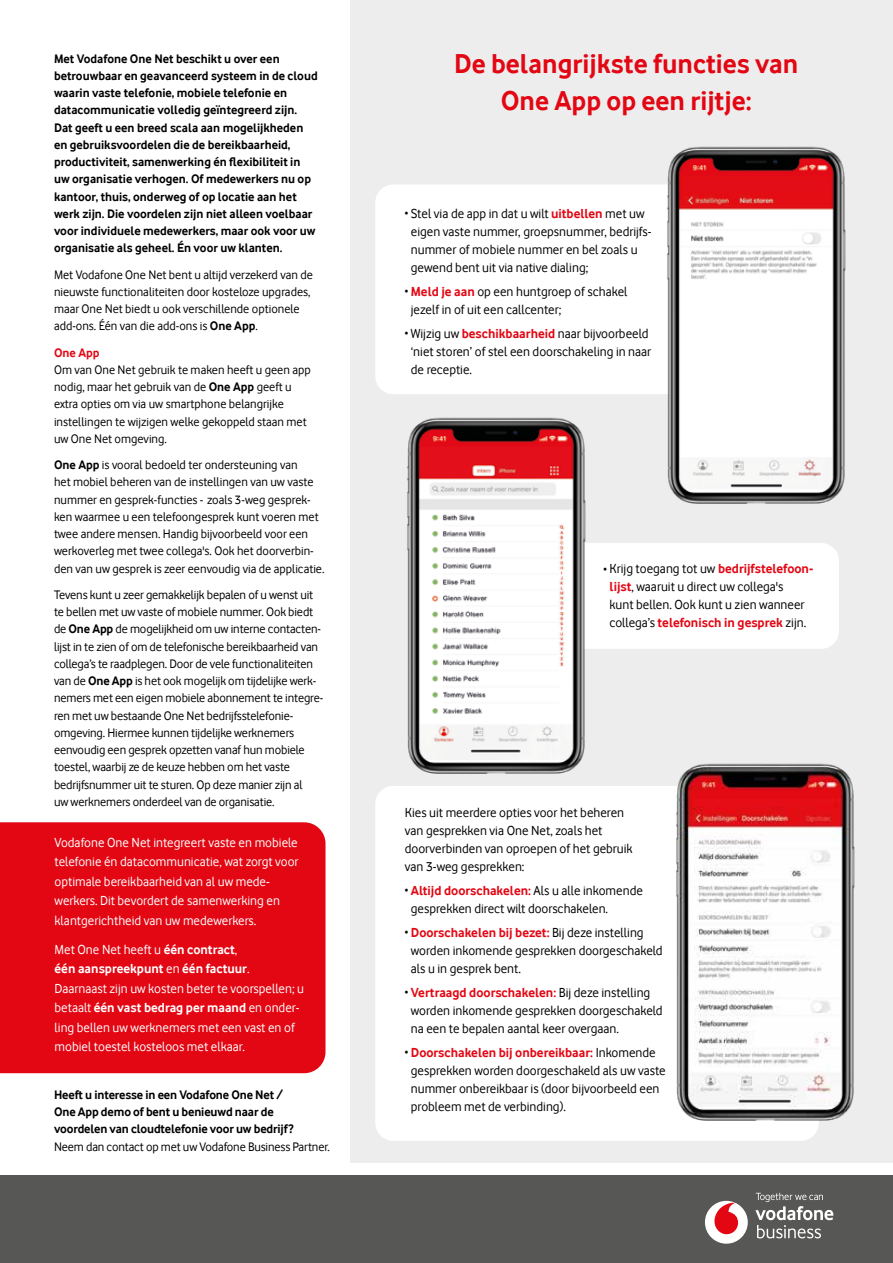
<style>
.page{position:relative;width:893px;height:1263px;background:#fff}
.page>*{position:absolute;margin:0;border:0;box-sizing:border-box;transform-origin:0 0}
.t1{font:700 28.2px/37.5px "Vodafone Rg";color:#e30613;text-align:center}
.t2{font:13.5px/18px "Vodafone Rg";color:#000}
.t3{font:13.5px/19.5px "Vodafone Rg";color:#fff}
.t4{font:12.75px/17.2px "Vodafone Rg";letter-spacing:-.01em;color:#000}
.t5{font:700 12.75px/17.2px "Vodafone Rg";color:#000}
.t6{font:700 12.75px "Vodafone Rg";color:#e30613}
.s1{font-weight:700}
.s2{font-size:7.5px}
.s3{font-weight:700;color:#e30613}
</style>
<div class="page">
<div style="left:0;top:1175px;width:893px;height:88px;background:#575756"></div>
<div style="left:350px;top:0;width:543px;height:1162px;background:#ededed"></div>
<div style="left:549px;top:543px;width:290px;height:106px;background:#fff;border-radius:18px"></div>
<div style="left:375px;top:184px;width:444px;height:210px;background:#fff;border-radius:18px"></div>
<div style="left:375px;top:786px;width:444px;height:355px;background:#fff;border-radius:18px"></div>
<div style="left:0;top:822px;width:325px;height:251px;background:#e30613"></div>
<div style="left:705px;top:1201px;width:43px;height:43px;background:#fff;border-radius:50%"></div>
<svg style="left:714px;top:1203px;width:24px;height:31px"></svg>
<svg style="left:755px;top:1193px;width:78px;height:45px"></svg>
<img style="left:667px;top:146px;width:179px;height:358px">
<img style="left:407px;top:417px;width:179px;height:357px">
<img style="left:676px;top:763px;width:179px;height:364px">
<p class="t5" style="left:54px;top:49px;width:265px">Met Vodafone One Net beschikt u over een betrouwbaar en geavanceerd systeem in de cloud waarin vaste telefonie, mobiele telefonie en datacommunicatie volledig geïntegreerd zijn.<br>Dat geeft u een breed scala aan mogelijkheden en gebruiksvoordelen die de bereikbaarheid, productiviteit, samenwerking én flexibiliteit in uw organisatie verhogen. Of medewerkers nu op kantoor, thuis, onderweg of op locatie aan het werk zijn. Die voordelen zijn niet alleen voelbaar voor individuele medewerkers, maar ook voor uw organisatie als geheel. Én voor uw klanten.</p>
<p class="t4" style="left:54px;top:266px;width:260px">Met Vodafone One Net bent u altijd verzekerd van de nieuwste functionaliteiten door kosteloze upgrades, maar One Net biedt u ook verschillende optionele add-ons. Één van die add-ons is <span class="s1">One App</span>.</p>
<p class="t6" style="left:54px;top:345px;width:47px">One App</p>
<p class="t4" style="left:54px;top:361px;width:258px">Om van One Net gebruik te maken heeft u geen app nodig, maar het gebruik van de <span class="s1">One App</span> geeft u extra opties om via uw smartphone belangrijke instellingen te wijzigen welke gekoppeld staan met uw One Net omgeving.</p>
<p class="t4" style="left:54px;top:456px;width:272px"><span class="s1">One App</span> is vooral bedoeld ter ondersteuning van<br>het mobiel beheren van de instellingen van uw vaste nummer en gesprek-functies - zoals 3-weg gesprek&shy;ken waarmee u een telefoongesprek kunt voeren met twee andere mensen. Handig bijvoorbeeld voor een werkoverleg met twee collega's. Ook het doorverbin&shy;den van uw gesprek is zeer eenvoudig via de applicatie.</p>
<p class="t4" style="left:54px;top:586px;width:271px">Tevens kunt u zeer gemakkelijk bepalen of u wenst uit te bellen met uw vaste of mobiele nummer. Ook biedt de <span class="s1">One App</span> de mogelijkheid om uw interne contacten&shy;lijst in te zien of om de telefonische bereikbaarheid van collega’s te raadplegen. Door de vele functionaliteiten van de <span class="s1">One App</span> is het ook mogelijk om tijdelijke werk&shy;nemers met een eigen mobiele abonnement te integre&shy;ren met uw bestaande One Net bedrijfsstelefonie&shy;omgeving. Hiermee kunnen tijdelijke werknemers eenvoudig een gesprek opzetten vanaf hun mobiele toestel, waarbij ze de keuze hebben om het vaste bedrijfsnummer uit te sturen. Op deze manier zijn al<br>uw werknemers onderdeel van de organisatie.</p>
<p class="t3" style="left:55px;top:832px;width:245px">Vodafone One Net integreert vaste en mobiele telefonie én datacommunicatie, wat zorgt voor optimale bereikbaarheid van al uw mede&shy;werkers. Dit bevordert de samenwerking en klantgerichtheid van uw medewerkers.</p>
<p class="t3" style="left:55px;top:939px;width:251px">Met One Net heeft u <span class="s1">één contract</span>,<br><span class="s1">één aanspreekpunt</span> en <span class="s1">één factuur</span>.<br>Daarnaast zijn uw kosten beter te voorspellen; u betaalt <span class="s1">één vast bedrag per maand</span> en onder&shy;ling bellen uw werknemers met een vast en of mobiel toestel kosteloos met elkaar.</p>
<p class="t5" style="left:54px;top:1086px;width:241px">Heeft u interesse in een Vodafone One Net /<br>One App demo of bent u benieuwd naar de voordelen van cloudtelefonie voor uw bedrijf?</p>
<p class="t4" style="left:54px;top:1138px;width:277px">Neem dan contact op met uw Vodafone Business Partner.</p>
<h1 class="t1" style="left:454px;top:44px;width:346px">De belangrijkste functies van<br>One App op een rijtje:</h1>
<p class="t2" style="left:411px;top:204px;width:242px;text-indent:-6px"><span class="s2">•</span> Stel via de app in dat u wilt <span class="s3">uitbellen</span> met uw eigen vaste nummer, groepsnummer, bedrijfs&shy;nummer of mobiele nummer en bel zoals u gewend bent uit via native dialing;</p>
<p class="t2" style="left:411px;top:282px;width:218px;text-indent:-6px"><span class="s2">•</span> <span class="s3">Meld je aan</span> op een huntgroep of schakel jezelf in of uit een callcenter;</p>
<p class="t2" style="left:411px;top:324px;width:242px;text-indent:-6px"><span class="s2">•</span> Wijzig uw <span class="s3">beschikbaarheid</span> naar bijvoorbeeld ‘niet storen’ of stel een doorschakeling in naar de receptie.</p>
<p class="t2" style="left:609px;top:559px;width:205px;text-indent:-6px"><span class="s2">•</span> Krijg toegang tot uw <span class="s3">bedrijfstelefoon&shy;lijst</span>, waaruit u direct uw collega's<br>kunt bellen. Ook kunt u zien wanneer collega’s <span class="s3">telefonisch in gesprek</span> zijn.</p>
<p class="t2" style="left:405px;top:803px;width:229px">Kies uit meerdere opties voor het beheren van gesprekken via One Net, zoals het doorverbinden van oproepen of het gebruik van 3-weg gesprekken:</p>
<p class="t2" style="left:411px;top:881px;width:234px;text-indent:-6px"><span class="s2">•</span> <span class="s3">Altijd doorschakelen:</span> Als u alle inkomende gesprekken direct wilt doorschakelen.</p>
<p class="t2" style="left:411px;top:923px;width:253px;text-indent:-6px"><span class="s2">•</span> <span class="s3">Doorschakelen bij bezet:</span> Bij deze instelling worden inkomende gesprekken doorgeschakeld als u in gesprek bent.</p>
<p class="t2" style="left:411px;top:983px;width:253px;text-indent:-6px"><span class="s2">•</span> <span class="s3">Vertraagd doorschakelen:</span> Bij deze instelling worden inkomende gesprekken doorgeschakeld na een te bepalen aantal keer overgaan.</p>
<p class="t2" style="left:411px;top:1043px;width:256px;text-indent:-6px"><span class="s2">•</span> <span class="s3">Doorschakelen bij onbereikbaar:</span> Inkomende gesprekken worden doorgeschakeld als uw vaste nummer onbereikbaar is (door bijvoorbeeld een probleem met de verbinding).</p>
</div>
